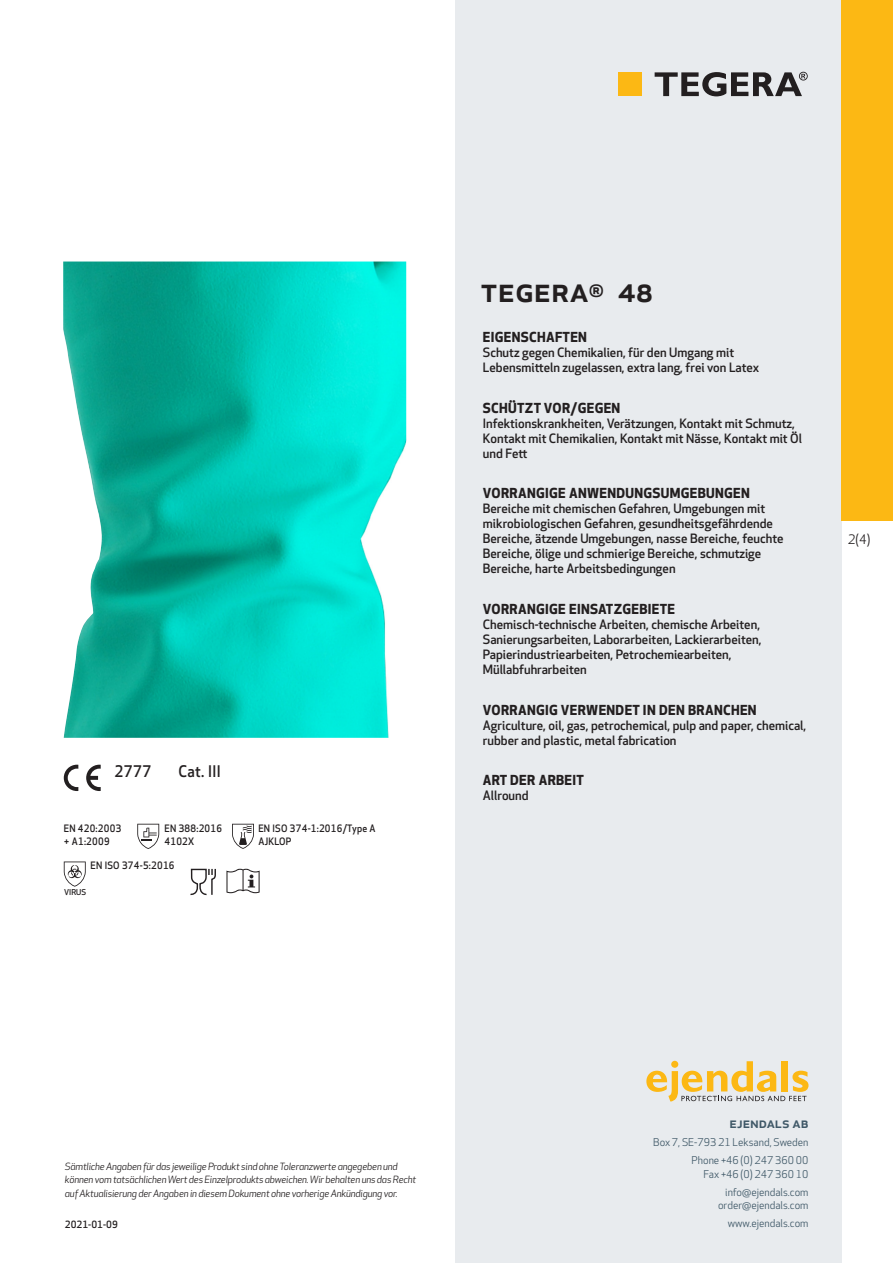
<style>
.page{position:relative;width:893px;height:1263px;background:#fff}
.page>*{position:absolute;margin:0;border:0;box-sizing:border-box;transform-origin:0 0}
.prodname{font:500 34.5px "Apex New";color:#231f20}
.Artikel{font:500 15.6px "Apex New";letter-spacing:.025em;color:#231f20;scale:.95 1}
.t1{font:500 15px "Apex New";color:#405968}
.Funktion_body{font:700 13.5px "Apex New";letter-spacing:.025em;color:#231f20}
.t2{font:12.75px "Apex New";color:#231f20}
.Funktion_body-2{font:500 12.6px/15px "Apex New";color:#231f20}
.t3{font:10.5px/18px "Apex New";color:#405968;text-align:right}
.Artikel-2{font:500 10.05px/13.2px "Apex New";letter-spacing:.025em;color:#231f20;scale:.95 1}
.t4{font:italic 9.75px/13.5px "Apex New";letter-spacing:-.015em;color:#231f20}
.Sidfot_datum{font:500 9.75px "Apex New";color:#231f20}
.Artikel-3{font:500 7.95px "Apex New";color:#231f20}
</style>
<div class="page">
<div style="left:455px;top:0;width:387px;height:1263px;background:#e8ebee"></div>
<svg style="left:646px;top:1061px;width:162px;height:40px"></svg>
<div style="left:842px;top:0;width:51px;height:520px;background:#fcb814"></div>
<div style="left:618px;top:72px;width:24px;height:24px;background:#fcb814"></div>
<svg style="left:655px;top:72px;width:153px;height:24px"></svg>
<svg style="left:86px;top:765px;width:15px;height:26px"></svg>
<svg style="left:64px;top:765px;width:14px;height:26px"></svg>
<svg style="left:137px;top:824px;width:22px;height:25px"></svg>
<svg style="left:232px;top:824px;width:22px;height:25px"></svg>
<svg style="left:64px;top:861px;width:22px;height:26px"></svg>
<svg style="left:190px;top:869px;width:26px;height:26px"></svg>
<svg style="left:226px;top:869px;width:34px;height:24px"></svg>
<img style="left:63px;top:261px;width:343px;height:477px">
<p class="Artikel" style="left:115px;top:761px;width:40px">2777</p>
<p class="Artikel" style="left:178px;top:761px;width:46px">Cat. III</p>
<p class="Artikel-2" style="left:64px;top:821px;width:62px">EN 420:2003 + A1:2009</p>
<p class="Artikel-2" style="left:165px;top:821px;width:62px">EN 388:2016<br>4102X</p>
<p class="Artikel-2" style="left:258px;top:821px;width:125px">EN ISO 374-1:2016/Type A<br>AJKLOP</p>
<p class="Artikel-2" style="left:91px;top:859px;width:90px">EN ISO 374-5:2016</p>
<p class="Artikel-3" style="left:64px;top:886px;width:24px">VIRUS</p>
<p class="prodname" style="left:480px;top:266px;width:174px">TEGERA<sup>®</sup> 48</p>
<p class="Funktion_body" style="left:483px;top:327px;width:106px">EIGENSCHAFTEN</p>
<p class="Funktion_body-2" style="left:483px;top:345px;width:278px">Schutz gegen Chemikalien, für den Umgang mit<br>Lebensmitteln zugelassen, extra lang, frei von Latex</p>
<p class="Funktion_body" style="left:483px;top:398px;width:139px">SCHÜTZT VOR/GEGEN</p>
<p class="Funktion_body-2" style="left:483px;top:415px;width:321px">Infektionskrankheiten, Verätzungen, Kontakt mit Schmutz,<br>Kontakt mit Chemikalien, Kontakt mit Nässe, Kontakt mit Öl und Fett</p>
<p class="Funktion_body" style="left:483px;top:483px;width:269px">VORRANGIGE ANWENDUNGSUMGEBUNGEN</p>
<p class="Funktion_body-2" style="left:483px;top:501px;width:302px">Bereiche mit chemischen Gefahren, Umgebungen mit mikrobiologischen Gefahren, gesundheitsgefährdende Bereiche, ätzende Umgebungen, nasse Bereiche, feuchte Bereiche, ölige und schmierige Bereiche, schmutzige Bereiche, harte Arbeitsbedingungen</p>
<p class="Funktion_body" style="left:483px;top:599px;width:194px">VORRANGIGE EINSATZGEBIETE</p>
<p class="Funktion_body-2" style="left:483px;top:616px;width:280px">Chemisch-technische Arbeiten, chemische Arbeiten, Sanierungsarbeiten, Laborarbeiten, Lackierarbeiten, Papierindustriearbeiten, Petrochemiearbeiten, Müllabfuhrarbeiten</p>
<p class="Funktion_body" style="left:483px;top:700px;width:275px">VORRANGIG VERWENDET IN DEN BRANCHEN</p>
<p class="Funktion_body-2" style="left:483px;top:717px;width:325px">Agriculture, oil, gas, petrochemical, pulp and paper, chemical, rubber and plastic, metal fabrication</p>
<p class="Funktion_body" style="left:483px;top:770px;width:103px">ART DER ARBEIT</p>
<p class="Funktion_body-2" style="left:483px;top:788px;width:47px">Allround</p>
<p class="t2" style="left:848px;top:531px;width:24px">2(4)</p>
<p class="t4" style="left:65px;top:1159px;width:353px">Sämtliche Angaben für das jeweilige Produkt sind ohne Toleranzwerte angegeben und können vom tatsächlichen Wert des Einzelprodukts abweichen. Wir behalten uns das Recht auf Aktualisierung der Angaben in diesem Dokument ohne vorherige Ankündigung vor.</p>
<p class="Sidfot_datum" style="left:65px;top:1218px;width:54px">2021-01-09</p>
<p class="t1" style="left:729px;top:1113px;width:80px">ejendals ab</p>
<p class="t3" style="left:653px;top:1133px;width:157px">Box 7, SE-793 21 Leksand, Sweden<br>Phone +46 (0) 247 360 00</p>
<p class="t3" style="left:703px;top:1165px;width:107px">Fax +46 (0) 247 360 10 info@ejendals.com</p>
<p class="t3" style="left:718px;top:1196px;width:92px">order@ejendals.com</p>
<p class="t3" style="left:728px;top:1215px;width:82px">www.ejendals.com</p>
</div>
